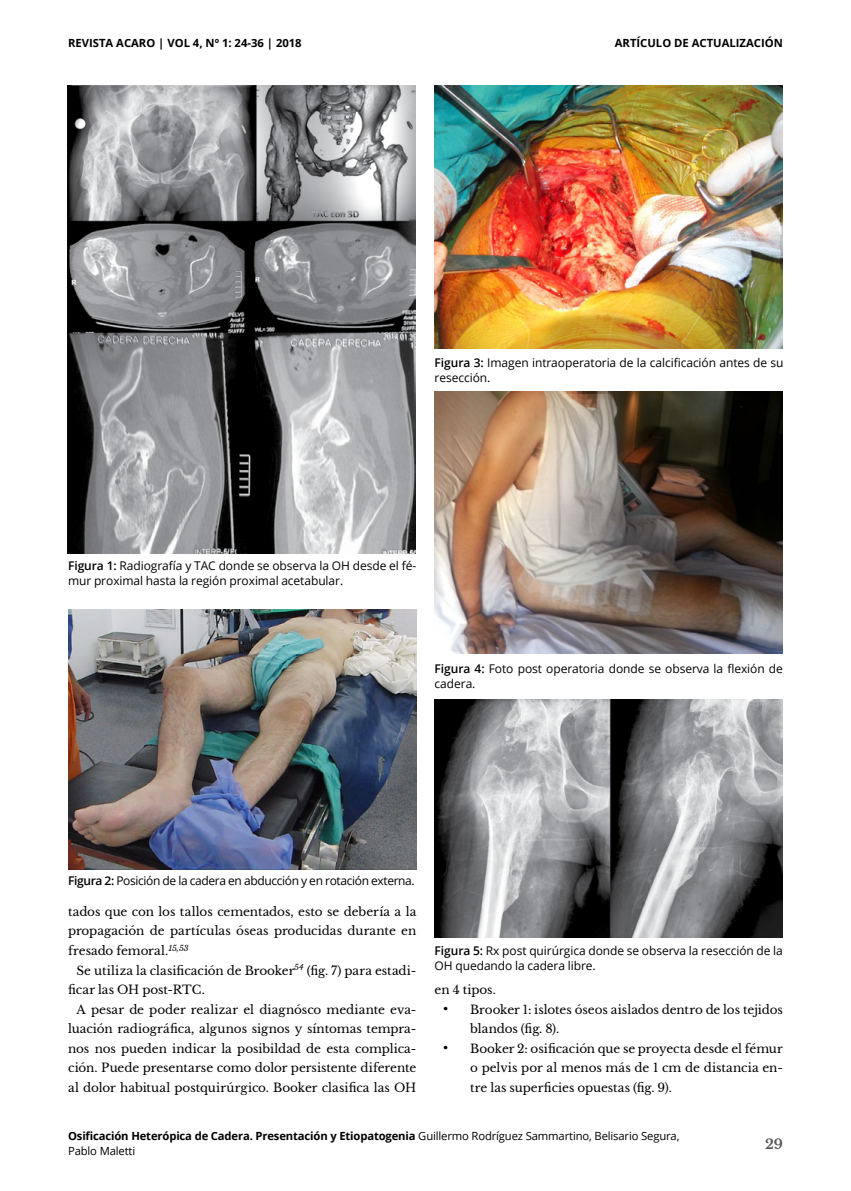
<style>
.page{position:relative;width:851px;height:1191px;background:#fff}
.page>*{position:absolute;margin:0;border:0;box-sizing:border-box;transform-origin:0 0}
.t1{font:700 13.5px "Libre Baskerville";color:#575757}
.t2{font:12px/19.5px "Libre Baskerville";letter-spacing:-.005em;color:#000;text-align:justify}
.t3{font:12px/15px "Open Sans";letter-spacing:-.005em;color:#000}
.t4{font:12px "Open Sans";letter-spacing:-.03em;color:#000}
.t5{font:11.25px/15px "Open Sans";letter-spacing:-.015em;color:#000}
.t6{font:700 11.25px "Open Sans";color:#000}
.s1{font-weight:600}
.s2{font-family:"Adobe Caslon Pro";font-size:15px}
.s3{font-weight:700}
</style>
<div class="page">
<img style="left:68px;top:85px;width:347px;height:469px">
<img style="left:68px;top:609px;width:348px;height:260px">
<img style="left:434px;top:85px;width:348px;height:264px">
<img style="left:434px;top:392px;width:348px;height:262px">
<img style="left:434px;top:699px;width:348px;height:238px">
<p class="t6" style="left:68px;top:34px;width:235px">REVISTA ACARO | VOL 4, Nº 1: 24-36 | 2018</p>
<p class="t6" style="left:614px;top:34px;width:169px">ARTÍCULO DE ACTUALIZACIÓN</p>
<p class="t3" style="left:434px;top:355px;width:350px"><span class="s1">Figura 3:</span> Imagen intraoperatoria de la calcificación antes de su resección.</p>
<p class="t3" style="left:68px;top:558px;width:350px"><span class="s1">Figura 1:</span> Radiografía y TAC donde se observa la OH desde el fé&shy;mur proximal hasta la región proximal acetabular.</p>
<p class="t3" style="left:434px;top:660px;width:350px"><span class="s1">Figura 4:</span> Foto post operatoria donde se observa la flexión de cadera.</p>
<p class="t4" style="left:68px;top:872px;width:348px"><span class="s1">Figura 2:</span> Posición de la cadera en abducción y en rotación externa.</p>
<p class="t2" style="left:68px;top:902px;width:350px">tados que con los tallos cementados, esto se debería a la propagación de partículas óseas producidas durante en fresado femoral.<sup>15,53</sup></p>
<p class="t2" style="left:68px;top:960px;width:350px;text-indent:9px">Se utiliza la clasificación de Brooker<sup>54</sup> (fig. 7) para estadi&shy;ficar las OH post-RTC.</p>
<p class="t2" style="left:68px;top:999px;width:350px;text-indent:9px">A pesar de poder realizar el diagnósco mediante eva&shy;luación radiográfica, algunos signos y síntomas tempra&shy;nos nos pueden indicar la posibildad de esta complica&shy;ción. Puede presentarse como dolor persistente diferente al dolor habitual postquirúrgico. Booker clasifica las OH</p>
<p class="t3" style="left:434px;top:942px;width:350px"><span class="s1">Figura 5:</span> Rx post quirúrgica donde se observa la resección de la<br>OH quedando la cadera libre.</p>
<p class="t2" style="left:434px;top:980px;width:63px">en 4 tipos.</p>
<p class="t2" style="left:470px;top:999px;width:314px;text-indent:-27px"><span class="s2">•</span> Brooker 1: islotes óseos aislados dentro de los tejidos blandos (fig. 8).</p>
<p class="t2" style="left:470px;top:1038px;width:314px;text-indent:-27px"><span class="s2">•</span> Booker 2: osificación que se proyecta desde el fémur o pelvis por al menos más de 1 cm de distancia en&shy;tre las superficies opuestas (fig. 9).</p>
<p class="t5" style="left:68px;top:1128px;width:612px"><span class="s3">Osificación Heterópica de Cadera. Presentación y Etiopatogenia</span> Guillermo Rodríguez Sammartino, Belisario Segura,<br>Pablo Maletti</p>
<p class="t1" style="left:765px;top:1136px;width:19px">29</p>
</div>
